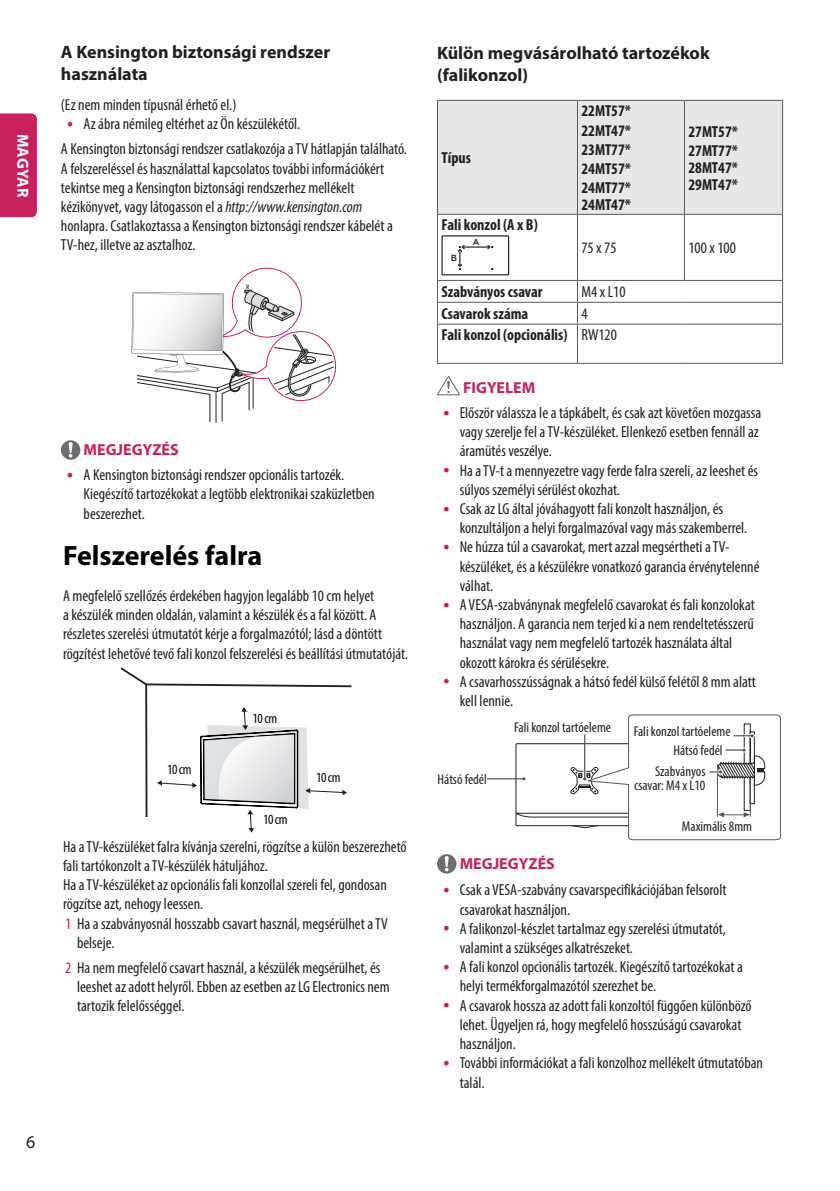
<style>
.page{position:relative;width:840px;height:1191px;background:#fff}
.page>*{position:absolute;margin:0;border:0;box-sizing:border-box;transform-origin:0 0}
._1st_Title{font:700 28px "Myriad Pro";color:#000}
._2nd_Title{font:700 18px/21.6px "Myriad Pro";color:#231f20}
.t1{font:18px "Myriad Pro";color:#231f20}
.Body{font:condensed 16px/19.2px "Myriad Pro";color:#231f20}
.Table_Body{font:700 condensed 16px "Myriad Pro";color:#231f20}
.Body-Bold-Center{font:700 condensed 16px "Myriad Pro";color:#231f20}
.body_bold{font:700 16px "Myriad Pro";color:#c7215d}
.body{font:700 condensed 16px "Myriad Pro";color:#231f20}
.t2{font:700 16px "Myriad Pro";letter-spacing:.015em;color:#fff}
.t3{font:condensed 14.2px/14px "Myriad Pro";color:#231f20;text-align:right}
.t4{font:condensed 14px "Myriad Pro";letter-spacing:-.025em;color:#040503}
.t5{font:700 14px "Bryant LG";color:#fff}
.t6{font:700 9.4px "Bryant LG";color:#231f20}
.s1{font-style:italic}
.s2{color:#c8205d}
</style>
<div class="page">
<div style="left:0;top:113px;width:37px;height:104px;background:#c8205d"></div>
<hr style="left:215px;top:392px;width:1px;height:31px;background:#231f20">
<svg style="left:132px;top:267px;width:205px;height:155px"></svg>
<svg style="left:61px;top:440px;width:19px;height:20px"></svg>
<svg style="left:120px;top:667px;width:231px;height:165px"></svg>
<div style="left:438px;top:101px;width:343px;height:113px;background:#e6e7e9"></div>
<hr style="left:437px;top:100px;width:140px;height:1px;background:#57585a">
<hr style="left:437px;top:101px;width:1px;height:113px;background:#57585a">
<hr style="left:437px;top:214px;width:140px;height:1px;background:#57585a">
<hr style="left:577px;top:100px;width:107px;height:1px;background:#57585a">
<hr style="left:576px;top:101px;width:1px;height:113px;background:#57585a">
<hr style="left:577px;top:214px;width:107px;height:1px;background:#57585a">
<hr style="left:684px;top:100px;width:98px;height:1px;background:#57585a">
<hr style="left:683px;top:101px;width:1px;height:113px;background:#57585a">
<hr style="left:781px;top:101px;width:1px;height:113px;background:#57585a">
<hr style="left:684px;top:214px;width:98px;height:1px;background:#57585a">
<hr style="left:437px;top:215px;width:1px;height:65px;background:#57585a">
<hr style="left:576px;top:215px;width:1px;height:65px;background:#57585a">
<hr style="left:683px;top:215px;width:1px;height:65px;background:#57585a">
<hr style="left:781px;top:215px;width:1px;height:65px;background:#57585a">
<hr style="left:437px;top:280px;width:140px;height:1px;background:#57585a">
<hr style="left:577px;top:280px;width:107px;height:1px;background:#57585a">
<hr style="left:684px;top:280px;width:98px;height:1px;background:#57585a">
<hr style="left:437px;top:302px;width:140px;height:1px;background:#57585a">
<svg style="left:437px;top:281px;width:1px;height:43px"></svg>
<hr style="left:577px;top:302px;width:107px;height:1px;background:#57585a">
<hr style="left:684px;top:302px;width:98px;height:1px;background:#57585a">
<hr style="left:437px;top:324px;width:140px;height:1px;background:#57585a">
<hr style="left:437px;top:325px;width:1px;height:38px;background:#57585a">
<hr style="left:577px;top:324px;width:107px;height:1px;background:#57585a">
<hr style="left:576px;top:325px;width:1px;height:38px;background:#57585a">
<hr style="left:684px;top:324px;width:98px;height:1px;background:#57585a">
<hr style="left:781px;top:325px;width:1px;height:38px;background:#57585a">
<hr style="left:437px;top:363px;width:140px;height:1px;background:#57585a">
<hr style="left:577px;top:363px;width:107px;height:1px;background:#57585a">
<hr style="left:684px;top:363px;width:98px;height:1px;background:#57585a">
<hr style="left:462px;top:246px;width:27px;height:2px;background:#231f20">
<div style="left:441px;top:235px;width:68px;height:40px;border:1px solid #231f20"></div>
<svg style="left:457px;top:245px;width:8px;height:25px"></svg>
<svg style="left:486px;top:245px;width:7px;height:4px"></svg>
<svg style="left:437px;top:376px;width:22px;height:19px"></svg>
<hr style="left:487px;top:778px;width:36px;height:1px;background:#57585a">
<svg style="left:515px;top:714px;width:265px;height:126px"></svg>
<svg style="left:437px;top:854px;width:19px;height:19px"></svg>
<p class="t2" style="left:33px;top:133px;width:66px;rotate:90deg">MAGYAR</p>
<p class="t5" style="left:32px;top:151px;width:30px;rotate:90deg">ENG</p>
<p class="_2nd_Title" style="left:61px;top:41px;width:271px">A Kensington biztonsági rendszer használata</p>
<p class="Body" style="left:61px;top:95px;width:177px">(Ez nem minden típusnál érhető el.)</p>
<p class="Body" style="left:84px;top:114px;width:218px">Az ábra némileg eltérhet az Ön készülékétől.</p>
<p class="Body" style="left:61px;top:139px;width:347px">A Kensington biztonsági rendszer csatlakozója a TV hátlapján található.<br>A felszereléssel és használattal kapcsolatos további információkért tekintse meg a Kensington biztonsági rendszerhez mellékelt kézikönyvet, vagy látogasson el a <span class="s1">http://www.kensington.com </span>honlapra. Csatlakoztassa a Kensington biztonsági rendszer kábelét a TV-hez, illetve az asztalhoz.</p>
<p class="body_bold" style="left:84px;top:439px;width:97px">MEGJEGYZÉS</p>
<p class="Body" style="left:84px;top:465px;width:292px">A Kensington biztonsági rendszer opcionális tartozék.<br>Kiegészítő tartozékokat a legtöbb elektronikai szaküzletben beszerezhet.</p>
<p class="_1st_Title" style="left:63px;top:537px;width:201px">Felszerelés falra</p>
<p class="Body" style="left:63px;top:586px;width:346px">A megfelelő szellőzés érdekében hagyjon legalább 10 cm helyet<br>a készülék minden oldalán, valamint a készülék és a fal között. A részletes szerelési útmutatót kérje a forgalmazótól; lásd a döntött rögzítést lehetővé tevő fali konzol felszerelési és beállítási útmutatóját.</p>
<p class="t4" style="left:167px;top:760px;width:26px">10 cm</p>
<p class="t4" style="left:252px;top:710px;width:26px">10 cm</p>
<p class="t4" style="left:263px;top:811px;width:26px">10 cm</p>
<p class="t4" style="left:316px;top:768px;width:26px">10 cm</p>
<p class="Body" style="left:63px;top:836px;width:345px">Ha a TV-készüléket falra kívánja szerelni, rögzítse a külön beszerezhető fali tartókonzolt a TV-készülék hátuljához.</p>
<p class="Body" style="left:63px;top:875px;width:325px">Ha a TV-készüléket az opcionális fali konzollal szereli fel, gondosan rögzítse azt, nehogy leessen.</p>
<p class="Body" style="left:77px;top:913px;width:312px;text-indent:-12px"><span class="s2">1</span> Ha a szabványosnál hosszabb csavart használ, megsérülhet a TV belseje.</p>
<p class="Body" style="left:77px;top:957px;width:314px;text-indent:-12px"><span class="s2">2</span> Ha nem megfelelő csavart használ, a készülék megsérülhet, és leeshet az adott helyről. Ebben az esetben az LG Electronics nem tartozik felelősséggel.</p>
<p class="t1" style="left:26px;top:1130px;width:11px">6</p>
<p class="_2nd_Title" style="left:437px;top:41px;width:274px">Külön megvásárolható tartozékok (falikonzol)</p>
<p class="Body-Bold-Center" style="left:441px;top:148px;width:31px">Típus</p>
<p class="Table_Body" style="left:441px;top:215px;width:98px">Fali konzol (A x B)</p>
<p class="t6" style="left:472px;top:236px;width:8px">A</p>
<p class="t6" style="left:450px;top:252px;width:8px">B</p>
<p class="Body-Bold-Center" style="left:581px;top:101px;width:51px">22MT57*</p>
<p class="Body-Bold-Center" style="left:581px;top:120px;width:51px">22MT47*</p>
<p class="Body-Bold-Center" style="left:581px;top:139px;width:51px">23MT77*</p>
<p class="Body-Bold-Center" style="left:581px;top:159px;width:51px">24MT57*</p>
<p class="Body-Bold-Center" style="left:581px;top:178px;width:51px">24MT77*</p>
<p class="body" style="left:581px;top:195px;width:51px">24MT47*</p>
<p class="Body-Bold-Center" style="left:688px;top:121px;width:51px">27MT57*</p>
<p class="Body-Bold-Center" style="left:688px;top:140px;width:51px">27MT77*</p>
<p class="body" style="left:688px;top:158px;width:51px">28MT47*</p>
<p class="body" style="left:688px;top:175px;width:51px">29MT47*</p>
<p class="Body" style="left:581px;top:238px;width:37px">75 x 75</p>
<p class="Body" style="left:688px;top:238px;width:49px">100 x 100</p>
<p class="Table_Body" style="left:441px;top:282px;width:102px">Szabványos csavar</p>
<p class="Body" style="left:581px;top:282px;width:46px">M4 x L10</p>
<p class="Table_Body" style="left:441px;top:304px;width:88px">Csavarok száma</p>
<p class="Body" style="left:581px;top:304px;width:8px">4</p>
<p class="Table_Body" style="left:441px;top:325px;width:127px">Fali konzol (opcionális)</p>
<p class="Body" style="left:581px;top:325px;width:37px">RW120</p>
<p class="body_bold" style="left:463px;top:377px;width:74px">FIGYELEM</p>
<p class="Body" style="left:459px;top:403px;width:303px">Először válassza le a tápkábelt, és csak azt követően mozgassa vagy szerelje fel a TV-készüléket. Ellenkező esetben fennáll az áramütés veszélye.</p>
<p class="Body" style="left:459px;top:460px;width:300px">Ha a TV-t a mennyezetre vagy ferde falra szereli, az leeshet és súlyos személyi sérülést okozhat.</p>
<p class="Body" style="left:459px;top:499px;width:289px">Csak az LG által jóváhagyott fali konzolt használjon, és konzultáljon a helyi forgalmazóval vagy más szakemberrel.</p>
<p class="Body" style="left:459px;top:537px;width:301px">Ne húzza túl a csavarokat, mert azzal megsértheti a TV&shy;készüléket, és a készülékre vonatkozó garancia érvénytelenné válhat.</p>
<p class="Body" style="left:459px;top:595px;width:296px">A VESA-szabványnak megfelelő csavarokat és fali konzolokat használjon. A garancia nem terjed ki a nem rendeltetésszerű használat vagy nem megfelelő tartozék használata által okozott károkra és sérülésekre.</p>
<p class="Body" style="left:459px;top:671px;width:297px">A csavarhosszússágnak a hátsó fedél külső felétől 8 mm alatt kell lennie.</p>
<p class="t3" style="left:514px;top:720px;width:98px">Fali konzol tartóeleme</p>
<p class="t3" style="left:673px;top:721px;width:59px;line-height:19px;text-align:left;text-indent:-40px">Fali konzol tartóeleme<br>Hátsó fedél</p>
<p class="t3" style="left:437px;top:771px;width:51px">Hátsó fedél</p>
<p class="t3" style="left:633px;top:764px;width:73px">Szabványos csavar: M4 x L10</p>
<p class="t3" style="left:681px;top:819px;width:72px">Maximális 8mm</p>
<p class="body_bold" style="left:459px;top:853px;width:97px">MEGJEGYZÉS</p>
<p class="Body" style="left:459px;top:880px;width:268px">Csak a VESA-szabvány csavarspecifikációjában felsorolt csavarokat használjon.</p>
<p class="Body" style="left:459px;top:918px;width:267px">A falikonzol-készlet tartalmaz egy szerelési útmutatót, valamint a szükséges alkatrészeket.</p>
<p class="Body" style="left:459px;top:957px;width:284px">A fali konzol opcionális tartozék. Kiegészítő tartozékokat a helyi termékforgalmazótól szerezhet be.</p>
<p class="Body" style="left:459px;top:995px;width:293px">A csavarok hossza az adott fali konzoltól függően különböző lehet. Ügyeljen rá, hogy megfelelő hosszúságú csavarokat használjon.</p>
<p class="Body" style="left:459px;top:1053px;width:305px">További információkat a fali konzolhoz mellékelt útmutatóban talál.</p>
</div>
